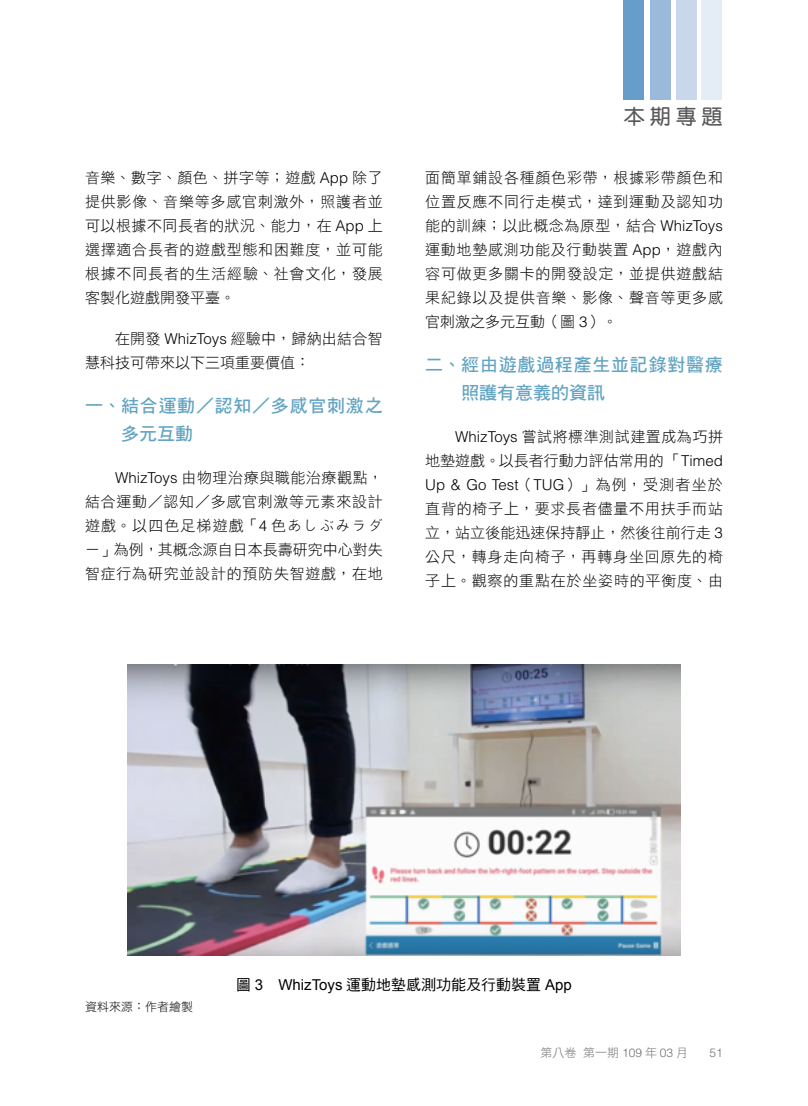
<style>
.page{position:relative;width:808px;height:1106px;background:#fff}
.page>*{position:absolute;margin:0;border:0;box-sizing:border-box;transform-origin:0 0}
.t1{font:21px "DF Yuan Std W7";color:#595757}
.t2{font:18px/28.5px "DF Hei Std W7";letter-spacing:.04em;color:#63a4c2}
.t3{font:15px/24px "DF Hei Std W3";letter-spacing:.05em;color:#000;text-align:justify}
.t4{font:15px/24px "DF Hei Std W3";color:#000}
.t5{font:15px "DF Hei Std W5";color:#000}
.t6{font:300 15px "Helvetica LT Std";color:#000}
.t7{font:12px "DF Hei Std W3";color:#727171}
.t8{font:12px "DF Hei Std W3";color:#000}
.t9{font:300 12px "Helvetica LT Std";color:#727171}
.s1{font-family:"Helvetica LT Std";font-weight:300}
.s2{font-family:"DF Hei Std W3";font-weight:400}
.s3{font-family:"Arial"}
</style>
<div class="page">
<div style="left:623px;top:0;width:21px;height:100px;background:#669dcb"></div>
<div style="left:676px;top:0;width:20px;height:100px;background:#c8d7eb"></div>
<div style="left:650px;top:0;width:21px;height:100px;background:#9ab9db"></div>
<div style="left:701px;top:0;width:21px;height:100px;background:#e4ecf6"></div>
<img style="left:128px;top:664px;width:552px;height:291px">
<p class="t3" style="left:85px;top:165px;width:299px">音樂、數字、顏色、拼字等；遊戲 <span class="s1">App</span> 除了提供影像、音樂等多感官刺激外，照護者並可以根據不同長者的狀況、能力，在 <span class="s1">App</span> 上選擇適合長者的遊戲型態和困難度，並可能根據不同長者的生活經驗、社會文化，發展客製化遊戲開發平臺。</p>
<p class="t4" style="left:85px;top:326px;width:299px;text-indent:30px">在開發 <span class="s1">WhizToys</span> 經驗中，歸納出結合智慧科技可帶來以下三項重要價值：</p>
<p class="t2" style="left:121px;top:391px;width:263px;text-indent:-36px">一、結合運動／認知／多感官刺激之多元互動</p>
<p class="t3" style="left:85px;top:465px;width:299px;text-indent:30px"><span class="s1">WhizToys</span> 由物理治療與職能治療觀點，結合運動／認知／多感官刺激等元素來設計遊戲。以四色足梯遊戲「<span class="s1">4</span> 色あしぶみラダー」為例，其概念源自日本長壽研究中心對失智症行為研究並設計的預防失智遊戲，在地</p>
<h1 class="t1" style="left:624px;top:105px;width:101px">本期專題</h1>
<p class="t3" style="left:425px;top:165px;width:299px">面簡單鋪設各種顏色彩帶，根據彩帶顏色和位置反應不同行走模式，達到運動及認知功能的訓練；以此概念為原型，結合 <span class="s1">WhizToys</span>運動地墊感測功能及行動裝置 <span class="s1">App</span>，遊戲內容可做更多關卡的開發設定，並提供遊戲結果紀錄以及提供音樂、影像、聲音等更多感官刺激之多元互動（圖 <span class="s1">3</span>）。</p>
<p class="t2" style="left:461px;top:350px;width:263px;text-indent:-36px">二、經由遊戲過程產生並記錄對醫療照護有意義的資訊</p>
<p class="t4" style="left:425px;top:424px;width:299px;text-align:right"><span class="s1">WhizToys</span> 嘗試將標準測試建置成為巧拼<br>地墊遊戲。以長者行動力評估常用的「<span class="s1">Timed</span></p>
<p class="t6" style="left:425px;top:475px;width:299px">Up &amp; Go Test<span class="s2">（</span>TUG<span class="s2">）」為例，受測者坐於</span></p>
<p class="t3" style="left:425px;top:496px;width:299px">直背的椅子上，要求長者儘量不用扶手而站立，站立後能迅速保持靜止，然後往前行走 <span class="s1">3</span>公尺，轉身走向椅子，再轉身坐回原先的椅子上。觀察的重點在於坐姿時的平衡度、由</p>
<p class="t8" style="left:85px;top:999px;width:109px">資料來源：作者繪製</p>
<p class="t5" style="left:236px;top:976px;width:337px">圖 <span class="s3">3 WhizToys</span> 運動地墊感測功能及行動裝置 <span class="s3">App</span></p>
<p class="t7" style="left:540px;top:1046px;width:149px">第八卷 第一期 <span class="s1">109</span> 年 <span class="s1">03</span> 月</p>
<p class="t9" style="left:709px;top:1045px;width:15px">51</p>
</div>
